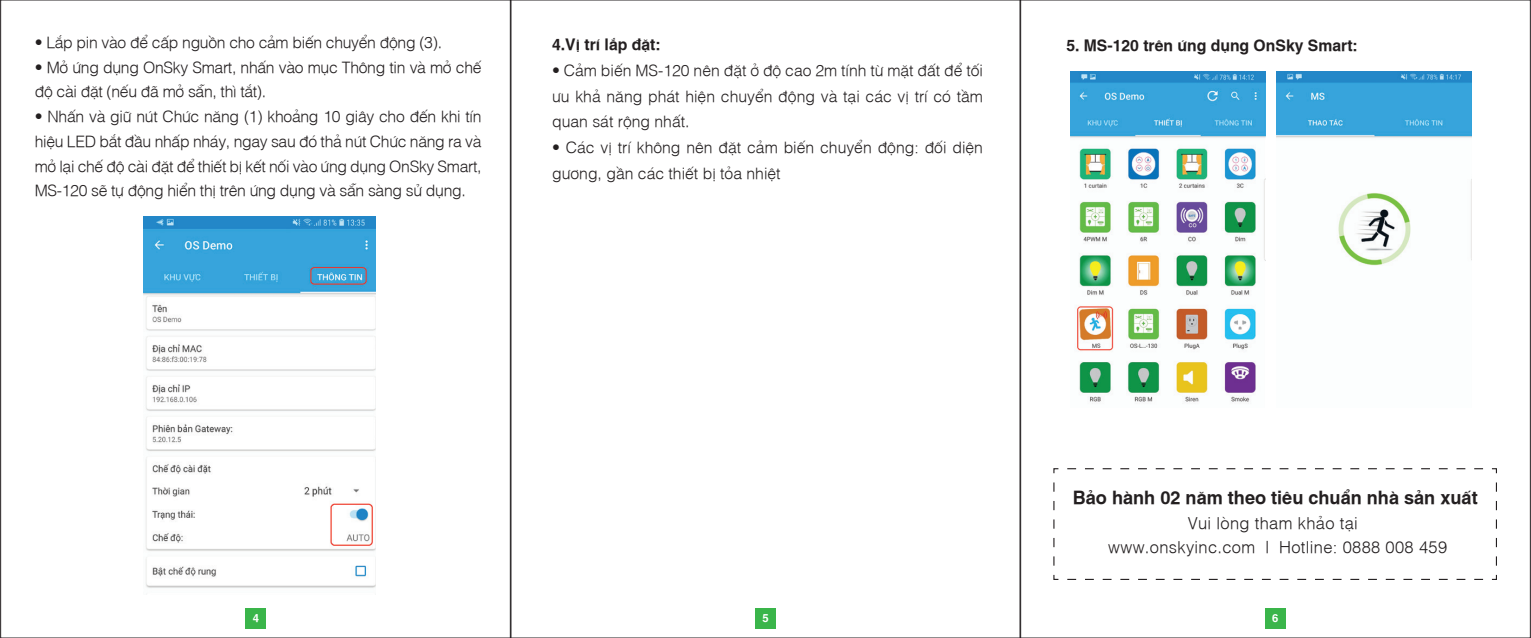
<style>
.page{position:relative;width:1531px;height:638px;background:#fff}
.page>*{position:absolute;margin:0;border:0;box-sizing:border-box;transform-origin:0 0}
.t1{font:700 18.22px "SFU Helvetica";color:#231f20}
.t2{font:300 16.43px/24.3px "SFU Helvetica";letter-spacing:.02em;color:#231f20;text-align:center}
.t3{font:300 15.75px/24.8px "SFU Helvetica";letter-spacing:-.02em;color:#231f20;text-align:justify}
.t4{font:300 15.75px/25.7px "SFU Helvetica";color:#231f20}
.t5{font:700 15.75px "SFU Helvetica";color:#231f20}
.t6{font:700 11.25px "SFU Helvetica";color:#fff}
</style>
<div class="page">
<div style="left:245px;top:608px;width:21px;height:21px;background:#3ab54a"></div>
<div style="left:755px;top:608px;width:21px;height:21px;background:#3ab54a"></div>
<div style="left:1265px;top:608px;width:20px;height:21px;background:#3ab54a"></div>
<svg style="left:1053px;top:574px;width:430px;height:6px"></svg>
<svg style="left:1053px;top:468px;width:6px;height:97px"></svg>
<svg style="left:1067px;top:468px;width:430px;height:6px"></svg>
<svg style="left:1491px;top:482px;width:6px;height:98px"></svg>
<img style="left:144px;top:217px;width:231px;height:371px">
<img style="left:1070px;top:71px;width:196px;height:331px">
<img style="left:1276px;top:71px;width:196px;height:195px">
<p class="t3" style="left:35px;top:28px;width:409px">• Lắp pin vào để cấp nguồn cho cảm biến chuyển động (3).</p>
<p class="t3" style="left:35px;top:53px;width:448px">• Mở ứng dụng OnSky Smart, nhấn vào mục Thông tin và mở chế độ cài đặt (nếu đã mở sẵn, thì tắt).</p>
<p class="t3" style="left:35px;top:103px;width:448px">• Nhấn và giữ nút Chức năng (1) khoảng 10 giây cho đến khi tín hiệu LED bắt đầu nhấp nháy, ngay sau đó thả nút Chức năng ra và mở lại chế độ cài đặt để thiết bị kết nối vào ứng dụng OnSky Smart, MS-120 sẽ tự động hiển thị trên ứng dụng và sẵn sàng sử dụng.</p>
<p class="t5" style="left:552px;top:32px;width:110px">4.Vị trí lắp đặt:</p>
<p class="t5" style="left:1066px;top:33px;width:293px">5. MS-120 trên ứng dụng OnSky Smart:</p>
<p class="t3" style="left:552px;top:56px;width:432px;line-height:25.7px">• Cảm biến MS-120 nên đặt ở độ cao 2m tính từ mặt đất để tối ưu khả năng phát hiện chuyển động và tại các vị trí có tầm quan sát rộng nhất.</p>
<p class="t4" style="left:552px;top:133px;width:432px">• Các vị trí không nên đặt cảm biến chuyển động: đối diện gương, gần các thiết bị tỏa nhiệt</p>
<p class="t1" style="left:1073px;top:483px;width:406px">Bảo hành 02 năm theo tiêu chuẩn nhà sản xuất</p>
<p class="t2" style="left:1108px;top:509px;width:340px">Vui lòng tham khảo tại<br>www.onskyinc.com | Hotline: 0888 008 459</p>
<p class="t6" style="left:253px;top:609px;width:8px">4</p>
<p class="t6" style="left:762px;top:609px;width:8px">5</p>
<p class="t6" style="left:1272px;top:609px;width:8px">6</p>
</div>
